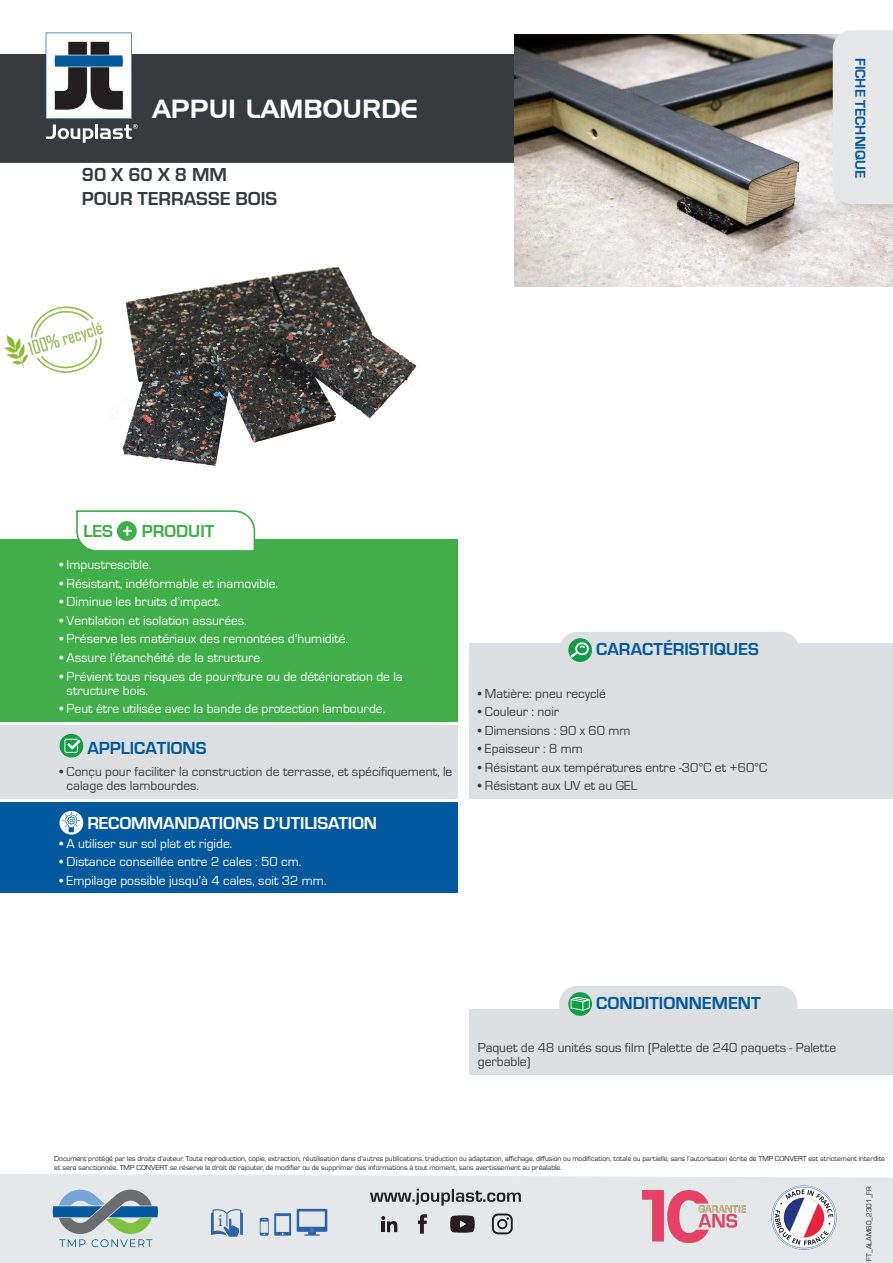
<style>
.page{position:relative;width:893px;height:1263px;background:#fff}
.page>*{position:absolute;margin:0;border:0;box-sizing:border-box;transform-origin:0 0}
.Nom_générique{font:25.5px "Handel Gothic BT";color:#fff}
.Désignation{font:700 19.5px/23.4px "Eurostile";color:#373b3d}
.t1{font:700 18px "Eurostile";color:#01589c}
.Specifique{font:700 18px "Eurostile";letter-spacing:-.01em;color:#fff}
.t2{font:700 18px "Eurostile";color:#01589c}
.t3{font:700 18px "Eurostile";color:#40ae49}
.t4{font:17.1px "Minion Pro";color:#2e63a8}
.t5{font:700 14.7px "Eurostile";color:#01589c}
.Specifique-2{font:13.5px/14.2px "Eurostile";color:#fff}
.Specifique-3{font:13.5px/14.2px "Eurostile";color:#373b3d}
.t6{font:13.5px/14.2px "Eurostile";color:#373b3d}
.t7{font:7.5px/9px "Eurostile";color:#231f20}
.s1{color:#fff}
</style>
<div class="page">
<div style="left:0;top:1174px;width:893px;height:89px;background:#e5e8e9"></div>
<div style="left:0;top:54px;width:514px;height:109px;background:#373b3d"></div>
<svg style="left:53px;top:1189px;width:105px;height:58px;background:#96afb7"></svg>
<img style="left:771px;top:1184px;width:66px;height:66px">
<img style="left:642px;top:1190px;width:104px;height:52px">
<svg style="left:370px;top:1189px;width:151px;height:16px;background:#aaabac"></svg>
<svg style="left:450px;top:1215px;width:25px;height:18px"></svg>
<svg style="left:381px;top:1216px;width:16px;height:16px"></svg>
<svg style="left:418px;top:1214px;width:9px;height:20px"></svg>
<svg style="left:492px;top:1213px;width:21px;height:21px"></svg>
<div style="left:469px;top:1009px;width:424px;height:65px;background:#dde0e2"></div>
<div style="left:559px;top:986px;width:238px;height:41px;background:#dde0e2;border-radius:18px"></div>
<svg style="left:568px;top:992px;width:24px;height:24px"></svg>
<svg style="left:571px;top:997px;width:19px;height:14px"></svg>
<div style="left:469px;top:643px;width:424px;height:155px;background:#dde0e2"></div>
<div style="left:559px;top:632px;width:240px;height:41px;background:#dde0e2;border-radius:18px"></div>
<svg style="left:568px;top:638px;width:24px;height:24px"></svg>
<svg style="left:571px;top:642px;width:18px;height:16px"></svg>
<img style="left:514px;top:35px;width:379px;height:252px">
<div style="left:830px;top:29px;width:63px;height:184px;background:#231f20;opacity:.15"></div>
<div style="left:833px;top:30px;width:60px;height:174px;background:#e6e7e9"></div>
<svg style="left:46px;top:33px;width:92px;height:110px"></svg>
<div style="left:0;top:539px;width:458px;height:183px;background:#40ae49"></div>
<div style="left:0;top:725px;width:458px;height:74px;background:#dde0e2"></div>
<div style="left:60px;top:734px;width:23px;height:23px;background:#139d4a;border-radius:50%"></div>
<svg style="left:64px;top:739px;width:16px;height:14px"></svg>
<div style="left:0;top:802px;width:458px;height:91px;background:#01589c"></div>
<svg style="left:60px;top:811px;width:23px;height:24px"></svg>
<svg style="left:63px;top:812px;width:17px;height:20px"></svg>
<img style="left:4px;top:306px;width:99px;height:67px">
<img style="left:107px;top:267px;width:310px;height:203px">
<svg style="left:76px;top:510px;width:180px;height:41px"></svg>
<div style="left:117px;top:521px;width:20px;height:20px;background:#40ae49;border-radius:50%"></div>
<svg style="left:211px;top:1209px;width:32px;height:28px"></svg>
<svg style="left:260px;top:1213px;width:31px;height:23px"></svg>
<svg style="left:297px;top:1209px;width:30px;height:27px"></svg>
<p class="Nom_générique" style="left:152px;top:94px;width:267px">APPUI LAMBOURDE</p>
<p class="Désignation" style="left:82px;top:162px;width:197px">90 X 60 X 8 MM<br>POUR TERRASSE BOIS</p>
<p class="t5" style="left:871px;top:58px;width:122px;rotate:90deg">FICHE TECHNIQUE</p>
<p class="t3" style="left:83px;top:521px;width:132px">LES <span class="s1">+</span> PRODUIT</p>
<p class="Specifique-2" style="left:60px;top:558px;width:94px">• Impustrescible.</p>
<p class="Specifique-2" style="left:60px;top:577px;width:220px">• Résistant, indéformable et inamovible.</p>
<p class="Specifique-2" style="left:60px;top:595px;width:163px">• Diminue les bruits d’impact.</p>
<p class="Specifique-2" style="left:60px;top:614px;width:189px">• Ventilation et isolation assurées.</p>
<p class="Specifique-2" style="left:60px;top:632px;width:290px">• Préserve les matériaux des remontées d’humidité.</p>
<p class="Specifique-2" style="left:60px;top:651px;width:205px">• Assure l’étanchéité de la structure.</p>
<p class="Specifique-2" style="left:67px;top:669px;width:338px;text-indent:-7px">• Prévient tous risques de pourriture ou de détérioration de la structure bois.</p>
<p class="Specifique-2" style="left:60px;top:702px;width:327px">• Peut être utilisée avec la bande de protection lambourde.</p>
<p class="t2" style="left:87px;top:738px;width:121px">APPLICATIONS</p>
<p class="Specifique-3" style="left:67px;top:765px;width:387px;text-indent:-7px">• Conçu pour faciliter la construction de terrasse, et spécifiquement, le calage des lambourdes.</p>
<p class="Specifique" style="left:87px;top:810px;width:291px">RECOMMANDATIONS D’UTILISATION</p>
<p class="Specifique-2" style="left:60px;top:836px;width:174px">• A utiliser sur sol plat et rigide.</p>
<p class="Specifique-2" style="left:60px;top:855px;width:243px">• Distance conseillée entre 2 cales : 50 cm.</p>
<p class="Specifique-2" style="left:60px;top:873px;width:269px">• Empilage possible jusqu’à 4 cales, soit 32 mm.</p>
<p class="t1" style="left:596px;top:636px;width:164px">CARACTÉRISTIQUES</p>
<p class="Specifique-3" style="left:478px;top:686px;width:130px">• Matière: pneu recyclé</p>
<p class="Specifique-3" style="left:478px;top:705px;width:83px">• Couleur : noir</p>
<p class="Specifique-3" style="left:478px;top:723px;width:154px">• Dimensions : 90 x 60 mm</p>
<p class="Specifique-3" style="left:478px;top:742px;width:107px">• Epaisseur : 8 mm</p>
<p class="Specifique-3" style="left:478px;top:760px;width:291px">• Résistant aux températures entre -30°C et +60°C</p>
<p class="Specifique-3" style="left:478px;top:779px;width:161px">• Résistant aux UV et au GEL</p>
<p class="t1" style="left:596px;top:990px;width:166px">CONDITIONNEMENT</p>
<p class="t6" style="left:478px;top:1039px;width:360px">Paquet de 48 unités sous film (Palette de 240 paquets - Palette gerbable)</p>
<p class="t7" style="left:54px;top:1154px;width:832px">Document protégé par les droits d’auteur. Toute reproduction, copie, extraction, réutilisation dans d’autres publications, traduction ou adaptation, affichage, diffusion ou modification, totale ou partielle, sans l’autorisation écrite de TMP CONVERT est strictement interdite et sera sanctionnée. TMP CONVERT se réserve le droit de rajouter, de modifier ou de supprimer des informations à tout moment, sans avertissement au préalable.</p>
<p class="t4" style="left:218px;top:1208px;width:6px">i</p>
<p class="t7" style="left:864px;top:1261px;width:76px;rotate:-90deg">FT_ALAM60_2301_FR</p>
</div>
